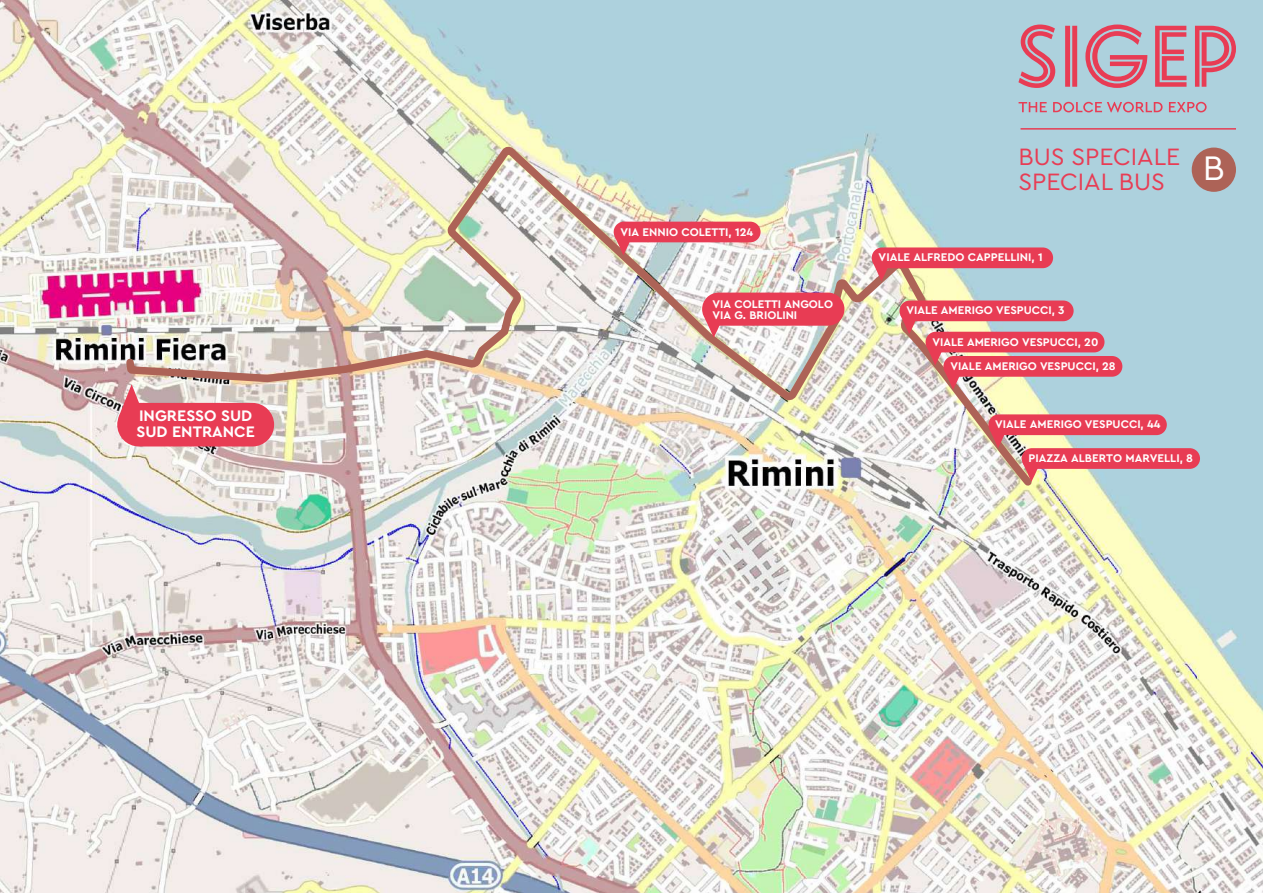
<style>
.page{position:relative;width:1263px;height:893px;background:#fff}
.page>*{position:absolute;margin:0;border:0;box-sizing:border-box;transform-origin:0 0}
.t1{font:24.75px/24.8px "Cera Pro";color:#e83c54}
.t2{font:700 16.05px/16px "Cera Pro";color:#fff}
.t3{font:700 11.7px/10.5px "Cera Pro";color:#fff}
</style>
<div class="page">
<img style="left:0;top:0;width:1263px;height:893px">
<img style="left:122px;top:139px;width:916px;height:353px">
<svg style="left:1085px;top:25px;width:62px;height:63px"></svg>
<svg style="left:1065px;top:26px;width:12px;height:61px"></svg>
<svg style="left:1155px;top:26px;width:31px;height:61px"></svg>
<svg style="left:1018px;top:25px;width:37px;height:63px"></svg>
<svg style="left:1195px;top:26px;width:41px;height:61px"></svg>
<svg style="left:1018px;top:102px;width:29px;height:10px"></svg>
<svg style="left:1053px;top:102px;width:109px;height:10px"></svg>
<svg style="left:1169px;top:102px;width:38px;height:10px"></svg>
<hr style="left:1020px;top:128px;width:216px;height:2px;background:#e83c54">
<div style="left:1192px;top:148px;width:44px;height:44px;background:#ad6357;border-radius:50%"></div>
<svg style="left:1022px;top:462px;width:16px;height:20px"></svg>
<div style="left:1022px;top:448px;width:178px;height:21px;background:#e83c54;border-radius:10px"></div>
<svg style="left:989px;top:430px;width:16px;height:18px"></svg>
<div style="left:988px;top:414px;width:179px;height:21px;background:#e83c54;border-radius:10px"></div>
<div style="left:943px;top:356px;width:179px;height:21px;background:#e83c54;border-radius:10px"></div>
<svg style="left:926px;top:347px;width:34px;height:43px"></svg>
<div style="left:925px;top:332px;width:179px;height:20px;background:#e83c54;border-radius:10px"></div>
<svg style="left:900px;top:316px;width:16px;height:18px"></svg>
<div style="left:899px;top:300px;width:174px;height:21px;background:#e83c54;border-radius:10px"></div>
<svg style="left:872px;top:261px;width:16px;height:20px"></svg>
<div style="left:872px;top:247px;width:181px;height:21px;background:#e83c54;border-radius:10px"></div>
<svg style="left:705px;top:320px;width:16px;height:18px"></svg>
<div style="left:702px;top:293px;width:142px;height:33px;background:#e83c54;border-radius:17px"></div>
<svg style="left:614px;top:236px;width:16px;height:19px"></svg>
<div style="left:614px;top:222px;width:146px;height:20px;background:#e83c54;border-radius:10px"></div>
<div style="left:117px;top:403px;width:157px;height:43px;background:#e83c54;border-radius:22px"></div>
<svg style="left:118px;top:384px;width:27px;height:34px"></svg>
<h2 class="t2" style="left:136px;top:407px;width:120px">INGRESSO SUD<br>SUD ENTRANCE</h2>
<p class="t3" style="left:621px;top:226px;width:134px">VIA ENNIO COLETTI, 124</p>
<p class="t3" style="left:712px;top:299px;width:122px">VIA COLETTI ANGOLO<br>VIA G. BRIOLINI</p>
<h1 class="t1" style="left:1018px;top:143px;width:208px">BUS SPECIALE<br>SPECIAL BUS <sup>B</sup></h1>
<p class="t3" style="left:879px;top:252px;width:166px">VIALE ALFREDO CAPPELLINI, 1</p>
<p class="t3" style="left:906px;top:305px;width:160px">VIALE AMERIGO VESPUCCI, 3</p>
<p class="t3" style="left:932px;top:336px;width:167px">VIALE AMERIGO VESPUCCI, 20</p>
<p class="t3" style="left:950px;top:360px;width:167px">VIALE AMERIGO VESPUCCI, 28</p>
<p class="t3" style="left:995px;top:419px;width:167px">VIALE AMERIGO VESPUCCI, 44</p>
<p class="t3" style="left:1028px;top:452px;width:166px">PIAZZA ALBERTO MARVELLI, 8</p>
</div>
